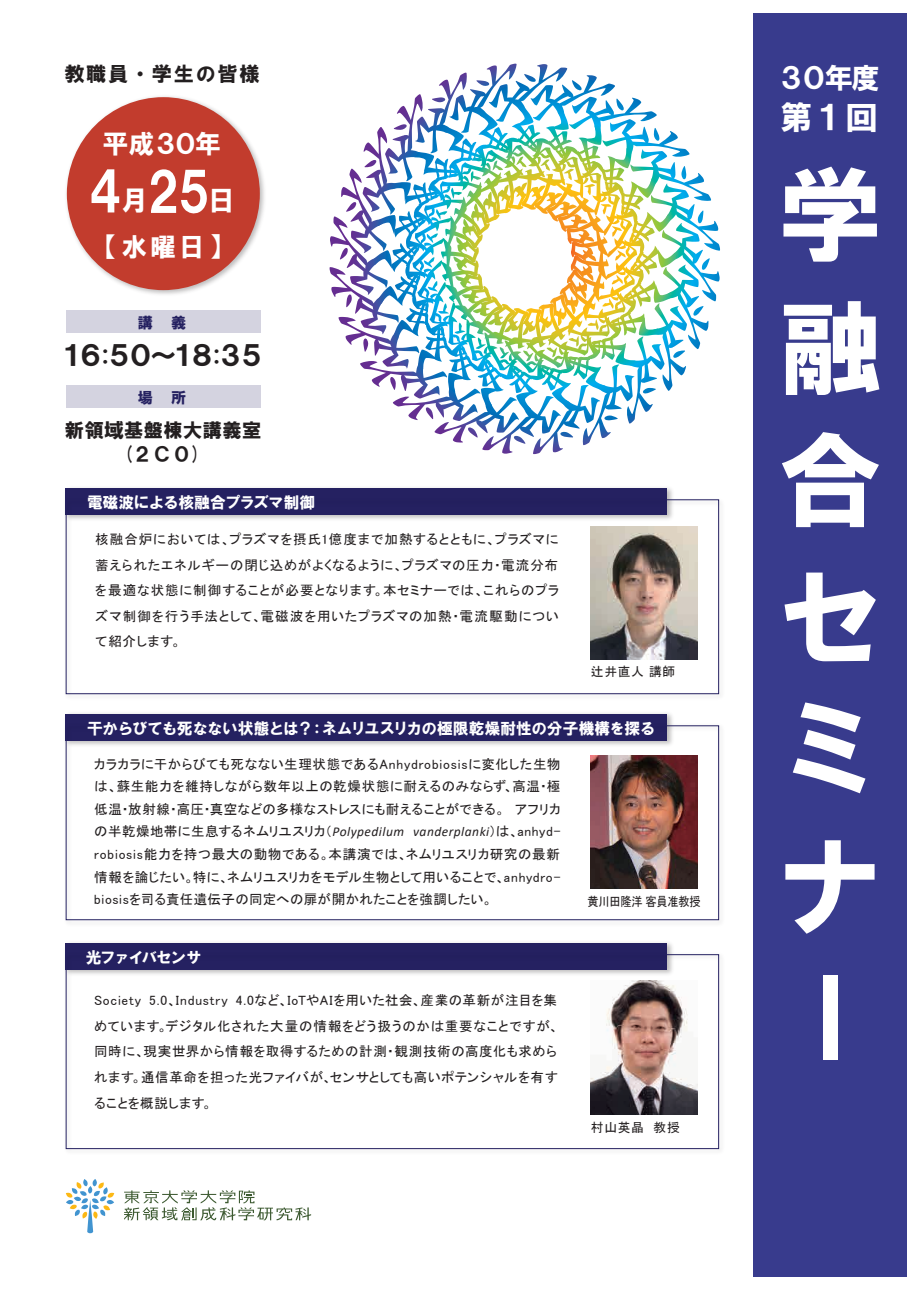
<style>
.page{position:relative;width:919px;height:1289px;background:#fff}
.page>*{position:absolute;margin:0;border:0;box-sizing:border-box;transform-origin:0 0}
.t1{font:110.7px/132.9px "HGS Soei Kakugothic UB";color:#fff;text-align:justify}
.t2{font:103.5px/132.4px "HGS Soei Kakugothic UB";color:#fff;text-align:justify}
.t3{font:53.55px "HGP Soei Kakugothic UB";color:#fff}
.t4{font:32.7px "HG Soei Kakugothic UB";color:#fff}
.t5{font:28.5px "HG Soei Kakugothic UB";color:#fff}
.t6{font:27.15px "HG Soei Kakugothic UB";letter-spacing:-.275em;color:#231f20}
.t7{font:26.1px "HGP Soei Kakugothic UB";letter-spacing:.03em;color:#fff}
.t8{font:20.25px "HG Soei Kakugothic UB";letter-spacing:.08em;color:#231f20}
.t9{font:19.2px/23.5px "HG Soei Kakugothic UB";letter-spacing:.02em;color:#231f20;text-align:center}
.t10{font:15.75px "HGS Soei Kakugothic UB";letter-spacing:-.04em;color:#fff}
.t11{font:15.75px "HGS Soei Kakugothic UB";letter-spacing:-.02em;color:#fff}
.t12{font:15.75px "HGS Soei Kakugothic UB";letter-spacing:-.075em;color:#fff}
.t13{font:15.15px "HG Soei Kakugothic UB";color:#252161}
.t14{font:13.5px/25.5px "MS P Gothic";letter-spacing:.045em;color:#231f20;text-align:justify}
.t15{font:12.75px "MS P Gothic";letter-spacing:.015em;color:#231f20}
.t16{font:12.75px "MS P Gothic";letter-spacing:-.02em;color:#231f20;scale:.88 1}
.s1{font-size:27.45px}
.s2{font-family:"Calibri";font-style:italic}
</style>
<div class="page">
<div style="left:66px;top:310px;width:194px;height:23px;background:#d4d3e0"></div>
<img style="left:66px;top:96px;width:199px;height:199px">
<div style="left:67px;top:97px;width:193px;height:193px;background:#c23c2d;border-radius:50%"></div>
<div style="left:752px;top:13px;width:154px;height:1263px;background:#383b8d"></div>
<img style="left:329px;top:64px;width:391px;height:390px">
<div style="left:66px;top:385px;width:194px;height:23px;background:#d4d3e0"></div>
<div style="left:66px;top:943px;width:601px;height:26px;background:#252161"></div>
<img style="left:65px;top:949px;width:655px;height:201px">
<div style="left:66px;top:954px;width:653px;height:194px;border:1px solid #252161"></div>
<img style="left:590px;top:980px;width:107px;height:134px">
<div style="left:66px;top:488px;width:601px;height:26px;background:#252161"></div>
<img style="left:65px;top:495px;width:655px;height:200px">
<div style="left:66px;top:499px;width:653px;height:195px;border:1px solid #252161"></div>
<img style="left:590px;top:526px;width:107px;height:134px">
<img style="left:65px;top:713px;width:608px;height:7px">
<div style="left:66px;top:714px;width:601px;height:26px;background:#252161"></div>
<img style="left:65px;top:720px;width:655px;height:201px">
<div style="left:66px;top:725px;width:653px;height:195px;border:1px solid #252161"></div>
<img style="left:590px;top:755px;width:107px;height:134px">
<svg style="left:66px;top:1179px;width:48px;height:54px"></svg>
<svg style="left:124px;top:1190px;width:187px;height:30px"></svg>
<h3 class="t8" style="left:64px;top:63px;width:197px">教職員・学生の皆様</h3>
<h3 class="t7" style="left:103px;top:130px;width:120px">平成３０年</h3>
<h3 class="t3" style="left:52px;top:165px;width:184px">　4<span class="s1">月</span>25<span class="s1">日</span></h3>
<h3 class="t7" style="left:106px;top:233px;width:117px">【水曜日】</h3>
<p class="t13" style="left:138px;top:315px;width:50px">講 義</p>
<h3 class="t6" style="left:59px;top:342px;width:208px">１６:５０～１８:３５</h3>
<p class="t13" style="left:138px;top:390px;width:50px">場 所</p>
<h3 class="t9" style="left:65px;top:418px;width:198px">新領域基盤棟大講義室(２Ｃ０)</h3>
<p class="t11" style="left:87px;top:494px;width:229px">電磁波による核融合プラズマ制御</p>
<p class="t14" style="left:95px;top:526px;width:465px">核融合炉においては、プラズマを摂氏1億度まで加熱するとともに、プラズマに蓄えられたエネルギーの閉じ込めがよくなるように、プラズマの圧力・電流分布を最適な状態に制御することが必要となります。本セミナーでは、これらのプラズマ制御を行う手法として、電磁波を用いたプラズマの加熱・電流駆動について紹介します。</p>
<p class="t15" style="left:591px;top:664px;width:86px">辻井直人 講師</p>
<p class="t10" style="left:87px;top:720px;width:570px">干からびても死なない状態とは？：ネムリユスリカの極限乾燥耐性の分子機構を探る</p>
<p class="t14" style="left:94px;top:752px;width:467px;line-height:22.5px">カラカラに干からびても死なない生理状態であるAnhydrobiosisに変化した生物は、蘇生能力を維持しながら数年以上の乾燥状態に耐えるのみならず、高温・極低温・放射線・高圧・真空などの多様なストレスにも耐えることができる。　アフリカの半乾燥地帯に生息するネムリユスリカ（<span class="s2">Polypedilum vanderplanki</span>）は、anhyd&shy;robiosis能力を持つ最大の動物である。本講演では、ネムリユスリカ研究の最新情報を論じたい。特に、ネムリユスリカをモデル生物として用いることで、anhydro&shy;biosisを司る責任遺伝子の同定への扉が開かれたことを強調したい。</p>
<p class="t16" style="left:587px;top:895px;width:130px">黄川田隆洋 客員准教授</p>
<p class="t12" style="left:86px;top:949px;width:118px">光ファイバセンサ</p>
<p class="t14" style="left:94px;top:987px;width:466px;text-align:left">Society 5.0、Industry 4.0など、IoTやAIを用いた社会、産業の革新が注目を集めています。デジタル化された大量の情報をどう扱うのかは重要なことですが、同時に、現実世界から情報を取得するための計測・観測技術の高度化も求められます。通信革命を担った光ファイバが、センサとしても高いポテンシャルを有することを概説します。</p>
<p class="t15" style="left:591px;top:1121px;width:90px">村山英晶　教授</p>
<h3 class="t5" style="left:777px;top:63px;width:104px">３０年度</h3>
<h3 class="t4" style="left:780px;top:101px;width:100px">第１回</h3>
<h2 class="t2" style="left:778px;top:149px;width:102px">学融合</h2>
<h1 class="t1" style="left:775px;top:552px;width:102px">セミナー</h1>
</div>
